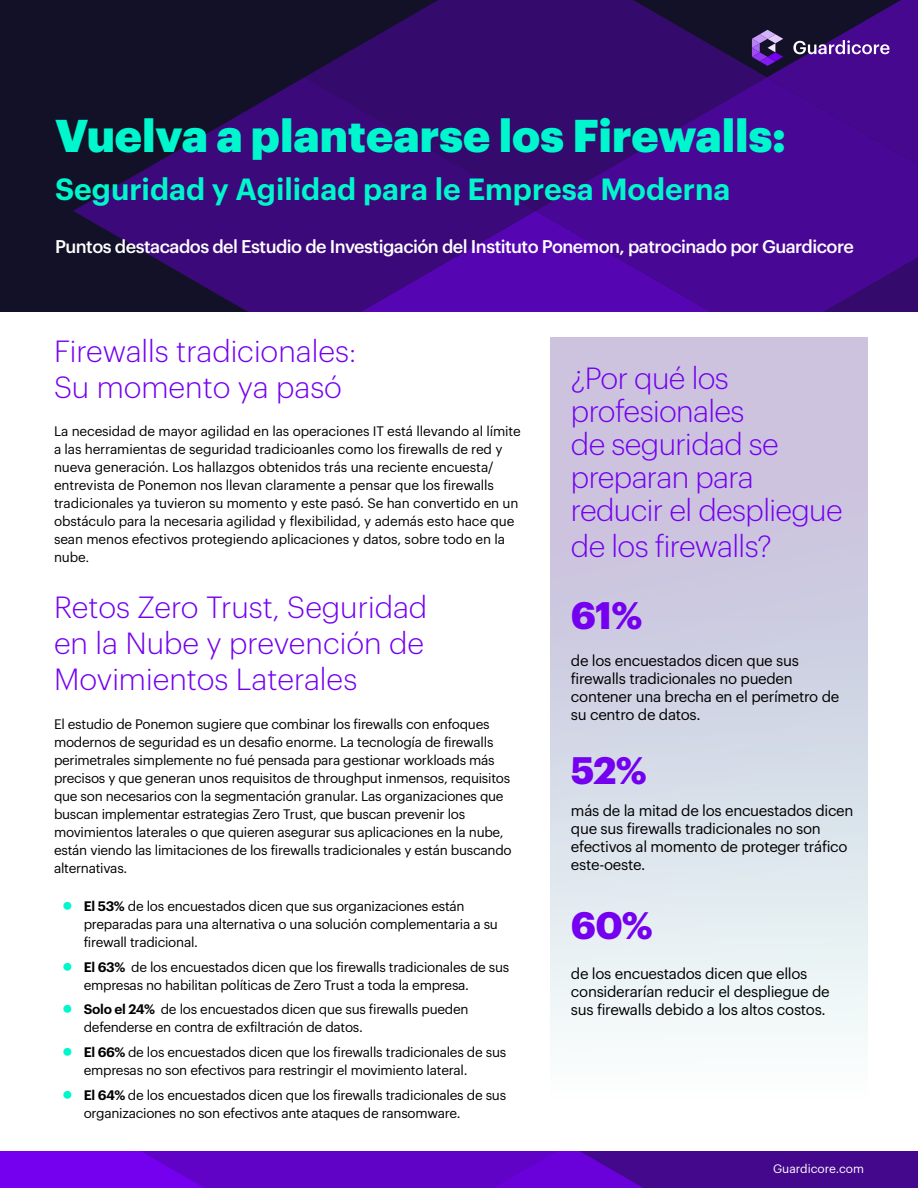
<style>
.page{position:relative;width:918px;height:1188px;background:#fff}
.page>*{position:absolute;margin:0;border:0;box-sizing:border-box;transform-origin:0 0}
.t1{font:900 45px "Graphik";color:#00f7cd}
.t2{font:700 37.5px "Graphik";color:#7400ef}
.t3{font:300 30px/33px "Graphik";letter-spacing:-.015em;color:#7400ef}
.t4{font:600 30px "Graphik";color:#00f7cd}
.t5{font:700 27px "Graphik";color:#00f7cd}
.t6{font:500 18px "Graphik";letter-spacing:-.03em;color:#fff}
.t7{font:15px/18px "Graphik";letter-spacing:-.02em;color:#000}
.t8{font:13.5px/18px "Graphik";letter-spacing:-.02em;color:#000}
.t9{font:12px "Graphik";color:#fff}
.s1{font-family:"Adobe Hebrew"}
.s2{font-weight:600}
</style>
<div class="page">
<div style="left:0;top:0;width:918px;height:311px;background:#131128"></div>
<svg style="left:305px;top:0;width:447px;height:77px;fill:#340b6c"></svg>
<svg style="left:536px;top:77px;width:216px;height:134px;background:#3d097f"></svg>
<svg style="left:73px;top:77px;width:463px;height:234px;fill:#3b097a"></svg>
<svg style="left:304px;top:211px;width:448px;height:100px;background:#490697"></svg>
<svg style="left:752px;top:0;width:166px;height:311px;background:#440c88"></svg>
<div style="left:551px;top:338px;width:316px;height:761px;background:linear-gradient(to bottom,#c1b7d8,#f1fcf9)"></div>
<div style="left:0;top:1151px;width:918px;height:37px;background:#7400ef"></div>
<svg style="left:141px;top:1151px;width:777px;height:37px;background:#5604b3"></svg>
<h1 class="t1" style="left:55px;top:101px;width:733px">Vuelva a plantearse los Firewalls:</h1>
<h3 class="t4" style="left:55px;top:167px;width:677px">Seguridad y Agilidad para le Empresa Moderna</h3>
<h3 class="t6" style="left:55px;top:232px;width:800px">Puntos destacados del Estudio de Investigación del Instituto Ponemon, patrocinado por Guardicore</h3>
<h3 class="t3" style="left:54px;top:331px;width:304px;line-height:36px">Firewalls tradicionales:<br>Su momento ya pasó</h3>
<p class="t8" style="left:54px;top:421px;width:468px">La necesidad de mayor agilidad en las operaciones IT está llevando al límite a las herramientas de seguridad tradicioanles como los firewalls de red y nueva generación. Los hallazgos obtenidos trás una reciente encuesta/ entrevista de Ponemon nos llevan claramente a pensar que los firewalls tradicionales ya tuvieron su momento y este pasó. Se han convertido en un obstáculo para la necesaria agilidad y flexibilidad y, además esto hace que sean menos efectivos protegiendo aplicaciones y datos, sobre todo en la nube<span class="s1">.</span></p>
<h3 class="t3" style="left:54px;top:587px;width:375px;line-height:36px;text-align:justify">Retos Zero Trust, Seguridad en la Nube y prevención de Movimientos Laterales</h3>
<p class="t8" style="left:54px;top:714px;width:459px">El estudio de Ponemon sugiere que combinar los firewalls con enfoques modernos de seguridad es un desafio enorme. La tecnología de firewalls perimetrales simplemente no fué pensada para gestionar workloads más precisos y que generan unos requisitos de throughput inmensos, requisitos que son necesarios con la segmentación granular. Las organizaciones que buscan implementar estrategias Zero Trust, que buscan prevenir los movimientos laterales o que quieren asegurar sus aplicaciones en la nube, están viendo las limitaciones de los firewalls tradicionales y están buscando alternativas.</p>
<p class="t8" style="left:84px;top:896px;width:382px"><span class="s2">El 53%</span> de los encuestados dicen que sus organizaciones están</p>
<h3 class="t5" style="left:63px;top:883px;width:12px">•</h3>
<h3 class="t5" style="left:63px;top:944px;width:12px">•</h3>
<h3 class="t5" style="left:63px;top:987px;width:12px">•</h3>
<h3 class="t5" style="left:63px;top:1030px;width:12px">•</h3>
<h3 class="t5" style="left:63px;top:1072px;width:12px">•</h3>
<p class="t8" style="left:84px;top:914px;width:416px">preparadas para una alternativa o una solución complementaria a su firewall tradicional.</p>
<p class="t8" style="left:84px;top:957px;width:427px"><span class="s2">El 63%</span> de los encuestados dicen que los firewalls tradicionales de sus</p>
<p class="t8" style="left:84px;top:971px;width:387px;line-height:24.8px">empresas no habilitan políticas de Zero Trust a toda la empresa.<br><span class="s2">Solo el 24%</span> de los encuestados dicen que sus firewalls pueden</p>
<p class="t8" style="left:84px;top:1014px;width:424px;line-height:24.8px">defenderse en contra de exfiltración de datos.<br><span class="s2">El 66%</span> de los encuestados dicen que los firewalls tradicionales de sus</p>
<p class="t8" style="left:84px;top:1057px;width:424px;line-height:24.8px">empresas no son efectivos para restringir el movimiento lateral.<br><span class="s2">El 64%</span> de los encuestados dicen que los firewalls tradicionales de sus</p>
<p class="t8" style="left:84px;top:1103px;width:378px">organizaciones no son efectivos ante ataques de ransomware.</p>
<h3 class="t3" style="left:571px;top:359px;width:273px">¿Por qué los profesionales<br>de seguridad se preparan para reducir el despliegue</h3>
<h3 class="t3" style="left:571px;top:527px;width:202px">de los firewalls?</h3>
<h2 class="t2" style="left:571px;top:587px;width:73px">61%</h2>
<p class="t7" style="left:571px;top:650px;width:270px">de los encuestados dicen que sus firewalls tradicionales no pueden contener una brecha en el perímetro de su centro de datos.</p>
<h2 class="t2" style="left:571px;top:742px;width:77px">52%</h2>
<p class="t7" style="left:571px;top:801px;width:284px">más de la mitad de los encuestados dicen que sus firewalls tradicionales no son efectivos al momento de proteger tráfico este-oeste.</p>
<h2 class="t2" style="left:571px;top:896px;width:83px">60%</h2>
<p class="t7" style="left:571px;top:964px;width:260px">de los encuestados dicen que ellos considerarían reducir el despliegue de sus firewalls debido a los altos costos.</p>
<p class="t9" style="left:773px;top:1160px;width:92px">Guardicore.com</p>
</div>
